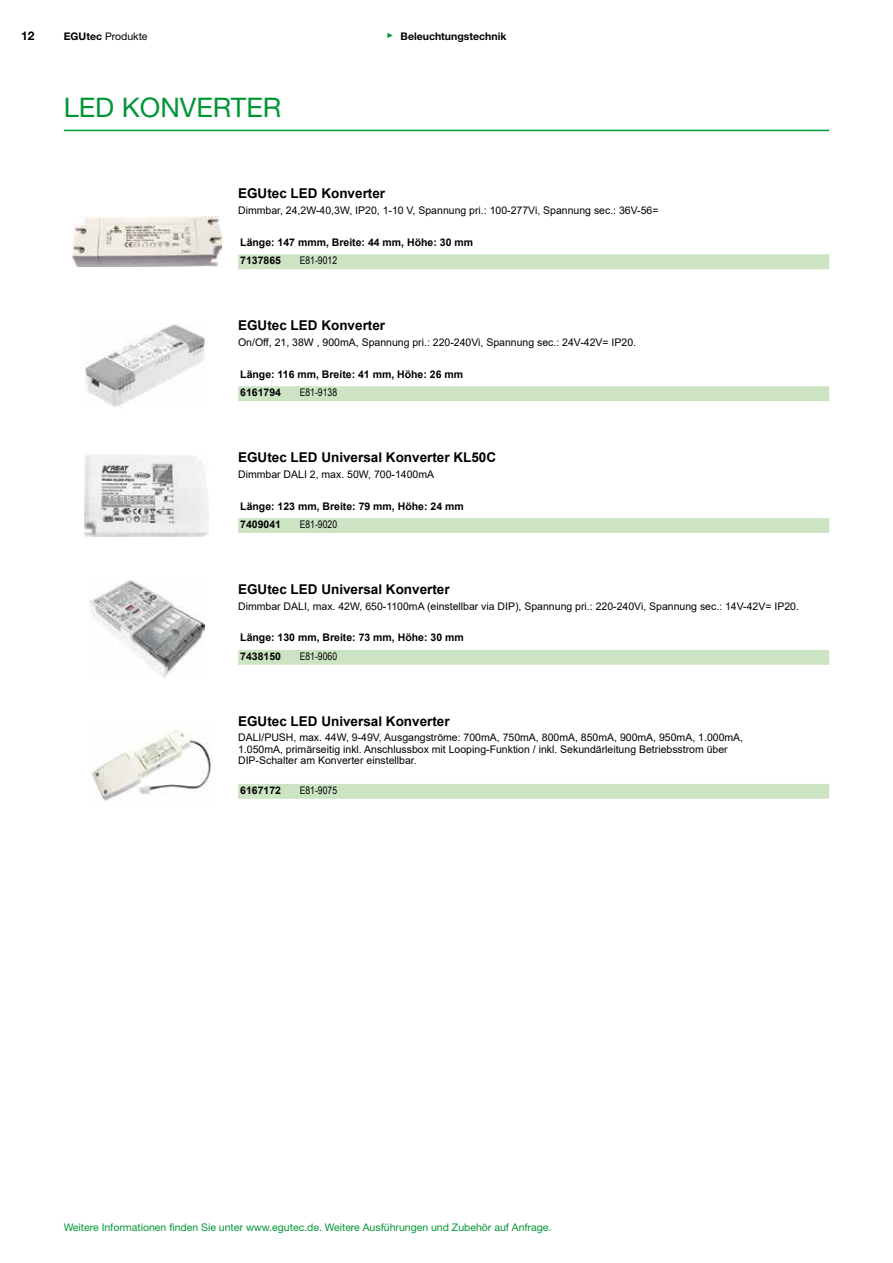
<style>
.page{position:relative;width:893px;height:1263px;background:#fff}
.page>*{position:absolute;margin:0;border:0;box-sizing:border-box;transform-origin:0 0}
.t1{font:27px "Helvetica Neue LT Std";color:#009636}
.t2{font:700 13.5px "Arial";color:#000}
.t3{font:700 12px "Helvetica Neue LT Std";color:#000}
.t4{font:10.5px/11.2px "Arial";color:#000}
.t5{font:700 10.5px/18.3px "Arial";color:#000}
.t6{font:10.5px "Helvetica Neue LT Std";color:#009636}
.t7{font:10.5px "Arial Narrow";color:#000}
.t8{font:700 10.5px "Helvetica Neue LT Std";color:#000}
.t9{font:10.5px "Helvetica Neue LT Std";color:#000}
.s1{font-weight:700}
.s2{font-family:"Arial";font-size:7.5px;color:#009636}
</style>
<div class="page">
<hr style="left:64px;top:130px;width:765px;height:1px;background:#009636">
<div style="left:238px;top:254px;width:591px;height:15px;background:#cde4c4"></div>
<div style="left:238px;top:386px;width:591px;height:15px;background:#cde4c4"></div>
<div style="left:238px;top:518px;width:591px;height:15px;background:#cde4c4"></div>
<div style="left:238px;top:650px;width:591px;height:15px;background:#cde4c4"></div>
<div style="left:238px;top:784px;width:591px;height:15px;background:#cde4c4"></div>
<img style="left:72px;top:216px;width:149px;height:51px">
<img style="left:85px;top:324px;width:120px;height:83px">
<img style="left:85px;top:455px;width:124px;height:82px">
<img style="left:89px;top:580px;width:116px;height:98px">
<img style="left:92px;top:730px;width:121px;height:71px">
<p class="t3" style="left:21px;top:28px;width:15px">12</p>
<p class="t9" style="left:64px;top:30px;width:85px"><span class="s1">EGUtec</span> Produkte</p>
<h1 class="t1" style="left:64px;top:92px;width:219px">LED KONVERTER</h1>
<p class="t8" style="left:387px;top:29px;width:121px"><span class="s2">►</span> Beleuchtungstechnik</p>
<p class="t2" style="left:238px;top:184px;width:149px">EGUtec LED Konverter</p>
<p class="t4" style="left:238px;top:205px;width:422px">Dimmbar, 24,2W-40,3W, IP20, 1-10 V, Spannung pri.: 100-277Vi, Spannung sec.: 36V-56=</p>
<p class="t5" style="left:240px;top:233px;width:234px">Länge: 147 mmm, Breite: 44 mm, Höhe: 30 mm<br>7137865</p>
<p class="t7" style="left:300px;top:253px;width:39px">E81-9012</p>
<p class="t2" style="left:238px;top:316px;width:149px">EGUtec LED Konverter</p>
<p class="t4" style="left:238px;top:336px;width:399px">On/Off, 21, 38W , 900mA, Spannung pri.: 220-240Vi, Spannung sec.: 24V-42V= IP20.</p>
<p class="t5" style="left:240px;top:365px;width:224px">Länge: 116 mm, Breite: 41 mm, Höhe: 26 mm<br>6161794</p>
<p class="t7" style="left:300px;top:385px;width:39px">E81-9138</p>
<p class="t2" style="left:238px;top:448px;width:260px">EGUtec LED Universal Konverter KL50C</p>
<p class="t4" style="left:238px;top:468px;width:198px">Dimmbar DALI 2, max. 50W, 700-1400mA</p>
<p class="t5" style="left:240px;top:497px;width:225px">Länge: 123 mm, Breite: 79 mm, Höhe: 24 mm<br>7409041</p>
<p class="t7" style="left:300px;top:516px;width:39px">E81-9020</p>
<p class="t2" style="left:238px;top:580px;width:213px">EGUtec LED Universal Konverter</p>
<p class="t4" style="left:238px;top:600px;width:562px">Dimmbar DALI, max. 42W, 650-1100mA (einstellbar via DIP), Spannung pri.: 220-240Vi, Spannung sec.: 14V-42V= IP20.</p>
<p class="t5" style="left:240px;top:629px;width:225px">Länge: 130 mm, Breite: 73 mm, Höhe: 30 mm<br>7438150</p>
<p class="t7" style="left:300px;top:648px;width:39px">E81-9060</p>
<p class="t2" style="left:238px;top:712px;width:213px">EGUtec LED Universal Konverter</p>
<p class="t4" style="left:238px;top:732px;width:507px">DALI/PUSH, max. 44W, 9-49V, Ausgangströme: 700mA, 750mA, 800mA, 850mA, 900mA, 950mA, 1.000mA,<br>1.050mA, primärseitig inkl. Anschlussbox mit Looping-Funktion / inkl. Sekundärleitung Betriebsstrom über<br>DIP-Schalter am Konverter einstellbar.</p>
<p class="t5" style="left:240px;top:781px;width:42px">6167172</p>
<p class="t7" style="left:300px;top:782px;width:39px">E81-9075</p>
<p class="t6" style="left:64px;top:1221px;width:489px">Weitere Informationen finden Sie unter www.egutec.de. Weitere Ausführungen und Zubehör auf Anfrage.</p>
</div>
